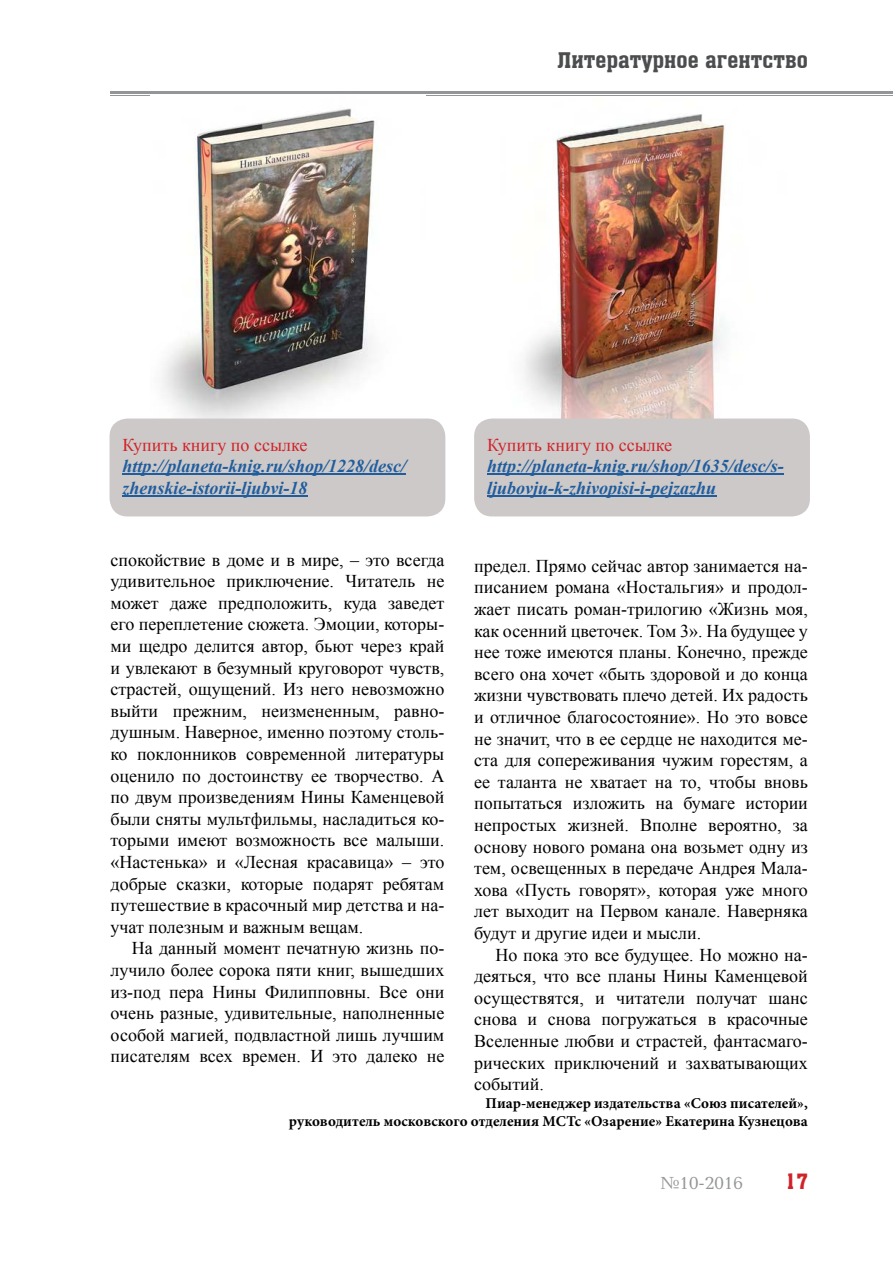
<style>
.page{position:relative;width:893px;height:1263px;background:#fff}
.page>*{position:absolute;margin:0;border:0;box-sizing:border-box;transform-origin:0 0}
.t1{font:21px "a Assuan";color:#4c4d4f}
.t2{font:21px "a Assuan";color:#d12229}
.t3{font:18px/21.6px "Times New Roman";color:#000;text-align:justify}
.t4{font:italic 700 18px/21.6px "Times New Roman";color:#205d9e}
.t5{font:18px "Times New Roman";color:#d12229}
.t6{font:18px "Baltica C";color:#939597}
.t7{font:700 15px/18px "Minion Pro";color:#000;text-align:right}
</style>
<div class="page">
<hr style="left:111px;top:92px;width:782px;height:2px;background:#939597">
<hr style="left:111px;top:95px;width:782px;height:1px;background:#939597">
<img style="left:524px;top:114px;width:202px;height:304px">
<img style="left:161px;top:108px;width:218px;height:310px">
<div style="left:110px;top:418px;width:335px;height:98px;background:#cdc9c8;border-radius:18px"></div>
<div style="left:474px;top:418px;width:336px;height:98px;background:#cdc9c8;border-radius:18px"></div>
<hr style="left:123px;top:473px;width:283px;height:2px;background:#205d9e">
<hr style="left:123px;top:495px;width:185px;height:2px;background:#205d9e">
<hr style="left:487px;top:473px;width:297px;height:2px;background:#205d9e">
<hr style="left:487px;top:495px;width:229px;height:2px;background:#205d9e">
<p class="t1" style="left:557px;top:49px;width:252px">Литературное агентство</p>
<p class="t5" style="left:123px;top:432px;width:186px">Купить книгу по ссылке</p>
<p class="t4" style="left:123px;top:455px;width:285px">http://planeta-knig.ru/shop/1228/desc/ zhenskie-istorii-ljubvi-18</p>
<p class="t5" style="left:487px;top:432px;width:186px">Купить книгу по ссылке</p>
<p class="t4" style="left:487px;top:455px;width:298px">http://planeta-knig.ru/shop/1635/desc/s&shy;ljubovju-k-zhivopisi-i-pejzazhu</p>
<p class="t3" style="left:111px;top:548px;width:335px">спокойствие в доме и в мире, – это всегда удивительное приключение. Читатель не может даже предположить, куда заведет его переплетение сюжета. Эмоции, которы&shy;ми щедро делится автор, бьют через край и увлекают в безумный круговорот чувств, страстей, ощущений. Из него невозможно выйти прежним, неизмененным, равно&shy;душным. Наверное, именно поэтому столь&shy;ко поклонников современной литературы оценило по достоинству ее творчество. А по двум произведениям Нины Каменцевой были сняты мультфильмы, насладиться ко&shy;торыми имеют возможность все малыши. «Настенька» и «Лесная красавица» – это добрые сказки, которые подарят ребятам путешествие в красочный мир детства и на&shy;учат полезным и важным вещам.</p>
<p class="t3" style="left:111px;top:937px;width:335px;text-indent:21px">На данный момент печатную жизнь по&shy;лучило более сорока пяти книг, вышедших из-под пера Нины Филипповны. Все они очень разные, удивительные, наполненные особой магией, подвластной лишь лучшим писателям всех времен. И это далеко не</p>
<p class="t7" style="left:289px;top:1095px;width:520px">Пиар-менеджер издательства «Союз писателей»,<br>руководитель московского отделения МСТс «Озарение» Екатерина Кузнецова</p>
<p class="t3" style="left:474px;top:554px;width:335px">предел. Прямо сейчас автор занимается на&shy;писанием романа «Ностальгия» и продол&shy;жает писать роман-трилогию «Жизнь моя, как осенний цветочек. Том 3». На будущее у нее тоже имеются планы. Конечно, прежде всего она хочет «быть здоровой и до конца жизни чувствовать плечо детей. Их радость и отличное благосостояние». Но это вовсе не значит, что в ее сердце не находится ме&shy;ста для сопереживания чужим горестям, а ее таланта не хватает на то, чтобы вновь попытаться изложить на бумаге истории непростых жизней. Вполне вероятно, за основу нового романа она возьмет одну из тем, освещенных в передаче Андрея Мала&shy;хова «Пусть говорят», которая уже много лет выходит на Первом канале. Наверняка будут и другие идеи и мысли.</p>
<p class="t3" style="left:474px;top:943px;width:335px;text-indent:21px">Но пока это все будущее. Но можно на&shy;деяться, что все планы Нины Каменцевой осуществятся, и читатели получат шанс снова и снова погружаться в красочные Вселенные любви и страстей, фантасмаго&shy;рических приключений и захватывающих событий.</p>
<p class="t6" style="left:660px;top:1172px;width:84px">№10-2016</p>
<p class="t2" style="left:785px;top:1170px;width:25px">17</p>
</div>
